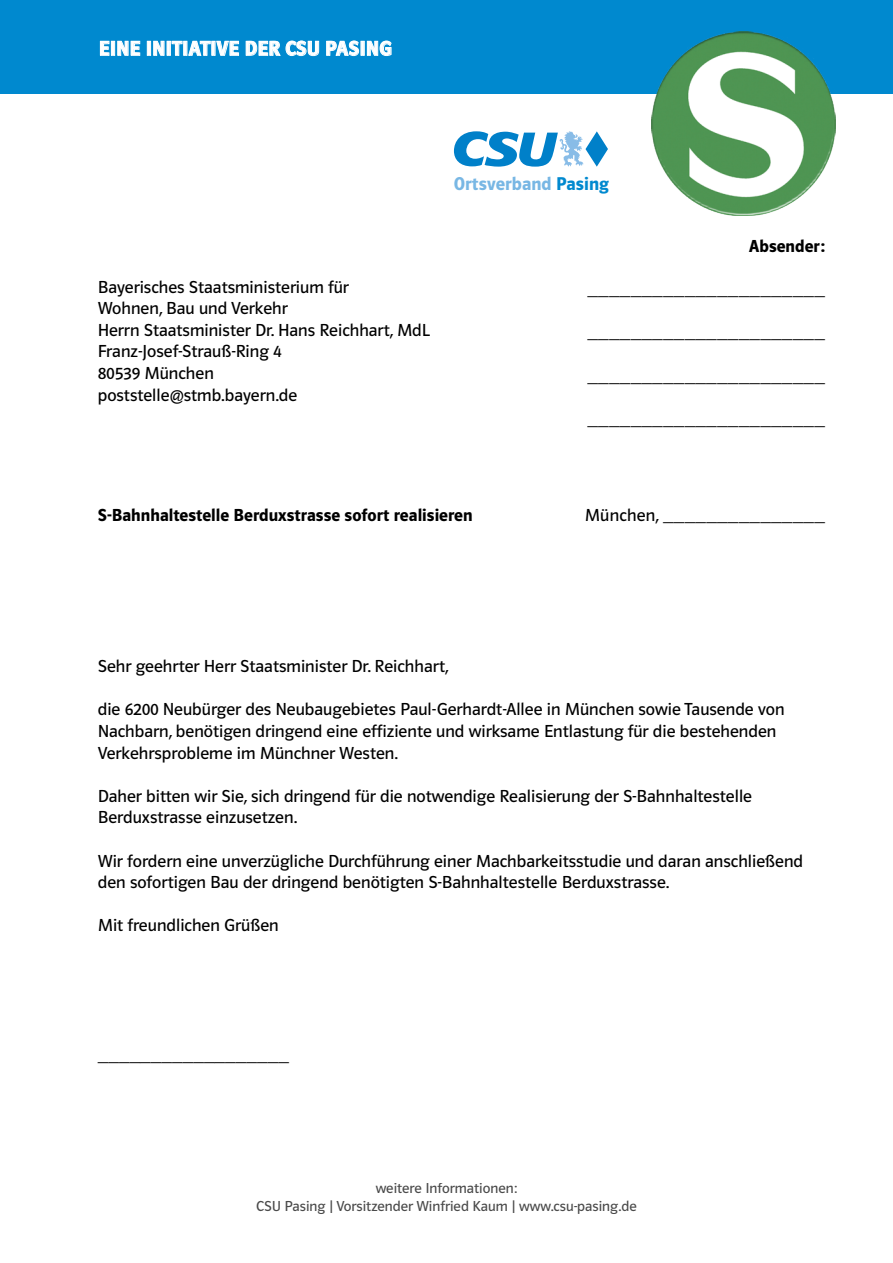
<style>
.page{position:relative;width:893px;height:1263px;background:#fff}
.page>*{position:absolute;margin:0;border:0;box-sizing:border-box;transform-origin:0 0}
.t1{font:600 21px "Polo 22 R";letter-spacing:.01em;color:#fff}
.t2{font:600 19.2px "Polo 22 R";color:#78b7e4}
.t3{font:18px/21.6px "Polo 22 R Buch";color:#000}
.t4{font:600 18px "Polo 22 R";color:#000}
.t5{font:15px/18px "Polo 22 R Buch";color:#000;text-align:center}
.s1{color:#0089cf}
</style>
<div class="page">
<div style="left:0;top:0;width:893px;height:94px;background:#0089cf"></div>
<svg style="left:100px;top:41px;width:10px;height:15px"></svg>
<div style="left:111px;top:41px;width:4px;height:14px;border:1px solid #fff"></div>
<svg style="left:117px;top:41px;width:23px;height:15px"></svg>
<div style="left:147px;top:41px;width:4px;height:14px;border:1px solid #fff"></div>
<svg style="left:153px;top:41px;width:12px;height:15px"></svg>
<svg style="left:171px;top:41px;width:68px;height:15px"></svg>
<svg style="left:245px;top:40px;width:74px;height:16px"></svg>
<svg style="left:326px;top:40px;width:33px;height:16px"></svg>
<svg style="left:367px;top:40px;width:25px;height:16px"></svg>
<div style="left:649px;top:30px;width:188px;height:185px;background:#000;opacity:.75"></div>
<svg style="left:454px;top:131px;width:154px;height:36px"></svg>
<p class="t1" style="left:99px;top:37px;width:249px">EINE Initiative der CSU Pasin</p>
<p class="t1" style="left:379px;top:37px;width:14px">g</p>
<p class="t3" style="left:98px;top:276px;width:334px">Bayerisches Staatsministerium für<br>Wohnen, Bau und Verkehr<br>Herrn Staatsminister Dr. Hans Reichhart, MdL<br>Franz-Josef-Strauß-Ring 4<br>80539 München<br>poststelle@stmb.bayern.de</p>
<p class="t2" style="left:454px;top:173px;width:156px">Ortsverband <span class="s1">Pasing</span></p>
<p class="t4" style="left:749px;top:237px;width:78px">Absender:</p>
<p class="t3" style="left:587px;top:279px;width:239px">______________________</p>
<p class="t3" style="left:587px;top:322px;width:239px">______________________</p>
<p class="t3" style="left:587px;top:365px;width:239px">______________________</p>
<p class="t3" style="left:587px;top:408px;width:239px">______________________</p>
<p class="t4" style="left:98px;top:505px;width:376px">S-Bahnhaltestelle Berduxstrasse sofort realisieren</p>
<p class="t3" style="left:585px;top:504px;width:242px">München, _______________</p>
<p class="t3" style="left:98px;top:655px;width:352px">Sehr geehrter Herr Staatsminister Dr. Reichhart,</p>
<p class="t3" style="left:98px;top:699px;width:688px">die 6200 Neubürger des Neubaugebietes Paul-Gerhardt-Allee in München sowie Tausende von<br>Nachbarn, benötigen dringend eine effiziente und wirksame Entlastung für die bestehenden<br>Verkehrsprobleme im Münchner Westen.</p>
<p class="t3" style="left:98px;top:785px;width:656px">Daher bitten wir Sie, sich dringend für die notwendige Realisierung der S-Bahnhaltestelle<br>Berduxstrasse einzusetzen.</p>
<p class="t3" style="left:98px;top:850px;width:707px">Wir fordern eine unverzügliche Durchführung einer Machbarkeitsstudie und daran anschließend den sofortigen Bau der dringend benötigten S-Bahnhaltestelle Berduxstrasse.</p>
<p class="t3" style="left:98px;top:915px;width:182px">Mit freundlichen Grüßen</p>
<p class="t3" style="left:98px;top:1044px;width:193px">__________________</p>
<p class="t5" style="left:256px;top:1179px;width:382px">weitere Informationen:<br>CSU Pasing | Vorsitzender Winfried Kaum | www.csu-pasing.de</p>
</div>
